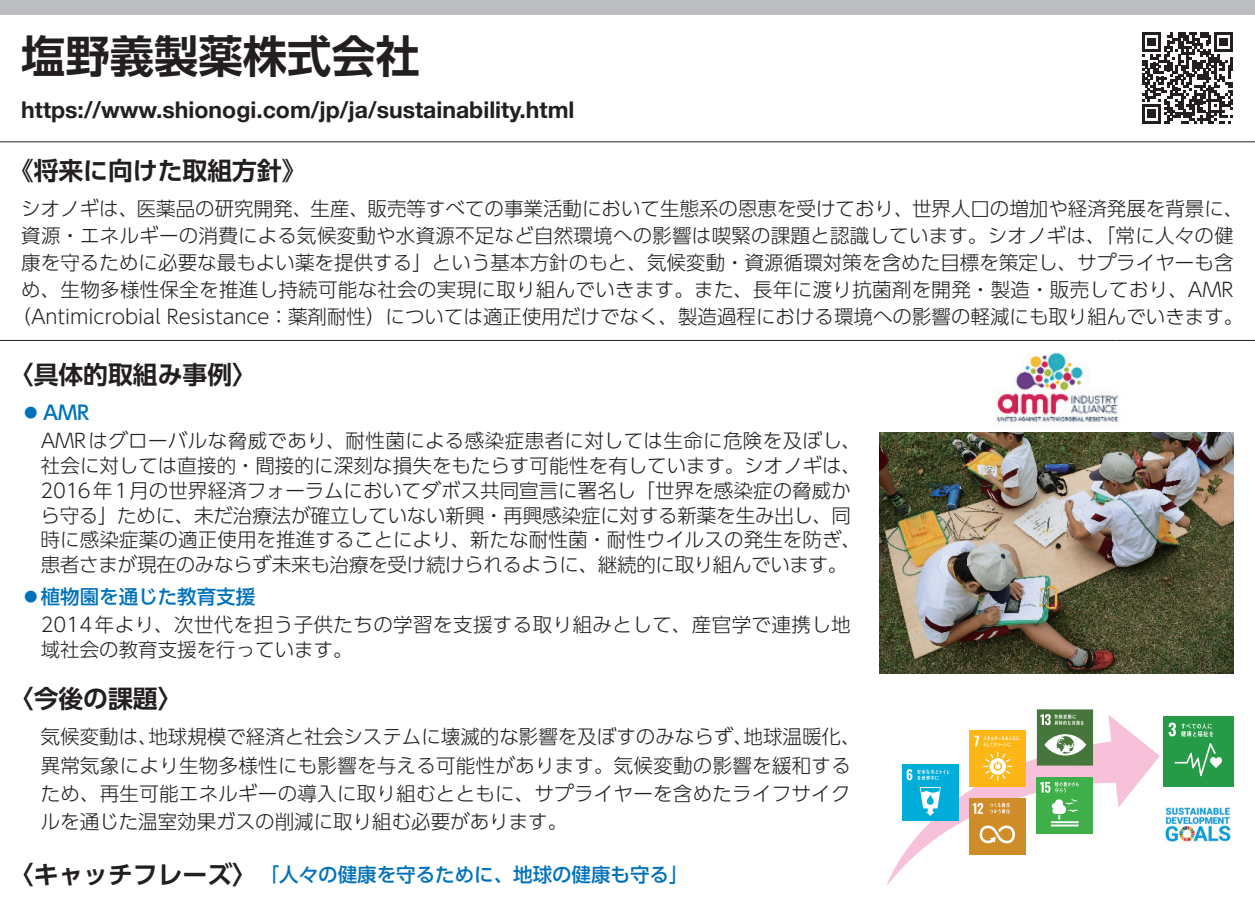
<style>
.page{position:relative;width:1255px;height:922px;background:#fff}
.page>*{position:absolute;margin:0;border:0;box-sizing:border-box;transform-origin:0 0}
.t1{font:700 44.25px "UD Shin Go Pr 6 De";color:#231f20}
.t2{font:700 24.75px "UD Shin Go Pr 6 De";color:#231f20}
.t3{font:700 23px "Helvetica Neue";color:#231f20}
.t4{font:300 19.5px/24.8px "UD Shin Go Pr 6";letter-spacing:.005em;color:#231f20}
.t5{font:500 19.5px "UD Shin Go Pr 6";color:#0072bc}
.s1{font-family:"UD Shin Go Pr 6 De";font-weight:700;font-size:24.75px;color:#231f20}
</style>
<div class="page">
<div style="left:0;top:0;width:1254px;height:14px;background:#bcbdc0"></div>
<hr style="left:0;top:141px;width:1115px;height:1px;background:#231f20">
<hr style="left:1115px;top:141px;width:139px;height:1px;background:#231f20">
<hr style="left:0;top:340px;width:1115px;height:1px;background:#231f20">
<hr style="left:1115px;top:340px;width:139px;height:1px;background:#231f20">
<img style="left:879px;top:432px;width:354px;height:241px">
<svg style="left:886px;top:714px;width:273px;height:172px"></svg>
<img style="left:996px;top:352px;width:123px;height:74px">
<div style="left:1163px;top:716px;width:70px;height:70px;background:#269b47"></div>
<svg style="left:1174px;top:743px;width:48px;height:33px"></svg>
<svg style="left:1168px;top:722px;width:45px;height:14px"></svg>
<div style="left:902px;top:764px;width:56px;height:56px;background:#00add9"></div>
<svg style="left:919px;top:787px;width:22px;height:28px"></svg>
<svg style="left:906px;top:769px;width:43px;height:11px"></svg>
<div style="left:969px;top:730px;width:56px;height:56px;background:#fcb615"></div>
<svg style="left:974px;top:735px;width:45px;height:45px"></svg>
<div style="left:969px;top:798px;width:56px;height:56px;background:#cf8d29"></div>
<svg style="left:972px;top:803px;width:11px;height:10px"></svg>
<svg style="left:979px;top:825px;width:35px;height:18px"></svg>
<svg style="left:989px;top:802px;width:21px;height:11px"></svg>
<div style="left:1036px;top:709px;width:57px;height:56px;background:#46763b"></div>
<svg style="left:1044px;top:734px;width:42px;height:21px"></svg>
<svg style="left:1040px;top:714px;width:43px;height:11px"></svg>
<div style="left:1036px;top:776px;width:57px;height:57px;background:#3eaf49"></div>
<hr style="left:1050px;top:821px;width:28px;height:2px;background:#fff">
<hr style="left:1050px;top:824px;width:28px;height:2px;background:#fff">
<svg style="left:1051px;top:799px;width:26px;height:20px"></svg>
<svg style="left:1040px;top:781px;width:38px;height:11px"></svg>
<img style="left:1155px;top:796px;width:76px;height:55px">
<svg style="left:1142px;top:32px;width:91px;height:92px"></svg>
<h1 class="t1" style="left:21px;top:20px;width:400px">塩野義製薬株式会社</h1>
<p class="t3" style="left:21px;top:92px;width:555px">https://www.shionogi.com/jp/ja/sustainability.html</p>
<p class="t2" style="left:9px;top:150px;width:299px">《将来に向けた取組方針》</p>
<p class="t4" style="left:12px;top:194px;width:1233px;line-height:27px;text-align:center">シオノギは、医薬品の研究開発、生産、販売等すべての事業活動において生態系の恩恵を受けており、世界人口の増加や経済発展を背景に、資源・エネルギーの消費による気候変動や水資源不足など自然環境への影響は喫緊の課題と認識しています。シオノギは、「常に人々の健康を守るために必要な最もよい薬を提供する」という基本方針のもと、気候変動・資源循環対策を含めた目標を策定し、サプライヤーも含め、生物多様性保全を推進し持続可能な社会の実現に取り組んでいきます。また、長年に渡り抗菌剤を開発・製造・販売しており、AMR（Antimicrobial Resistance：薬剤耐性）については適正使用だけでなく、製造過程における環境への影響の軽減にも取り組んでいきます。</p>
<p class="t2" style="left:9px;top:354px;width:250px">〈具体的取組み事例〉</p>
<p class="t5" style="left:21px;top:396px;width:69px">⃝AMR</p>
<p class="t4" style="left:40px;top:427px;width:822px">AMRはグローバルな脅威であり、耐性菌による感染症患者に対しては生命に危険を及ぼし、社会に対しては直接的・間接的に深刻な損失をもたらす可能性を有しています。シオノギは、2016年1月の世界経済フォーラムにおいてダボス共同宣言に署名し「世界を感染症の脅威から守る」ために、未だ治療法が確立していない新興・再興感染症に対する新薬を生み出し、同時に感染症薬の適正使用を推進することにより、新たな耐性菌・耐性ウイルスの発生を防ぎ、患者さまが現在のみならず未来も治療を受け続けられるように、継続的に取り組んでいます。</p>
<p class="t5" style="left:21px;top:580px;width:235px">⃝植物園を通じた教育支援</p>
<p class="t4" style="left:41px;top:611px;width:811px">2014年より、次世代を担う子供たちの学習を支援する取り組みとして、産官学で連携し地域社会の教育支援を行っています。</p>
<p class="t2" style="left:9px;top:678px;width:175px">〈今後の課題〉</p>
<p class="t4" style="left:41px;top:721px;width:821px;line-height:28.2px">気候変動は、地球規模で経済と社会システムに壊滅的な影響を及ぼすのみならず、地球温暖化、異常気象により生物多様性にも影響を与える可能性があります。気候変動の影響を緩和するため、再生可能エネルギーの導入に取り組むとともに、サプライヤーを含めたライフサイクルを通じた温室効果ガスの削減に取り組む必要があります。</p>
<p class="t5" style="left:9px;top:858px;width:681px"><span class="s1">〈キャッチフレーズ〉　</span>「人々の健康を守るために、地球の健康も守る」</p>
</div>
